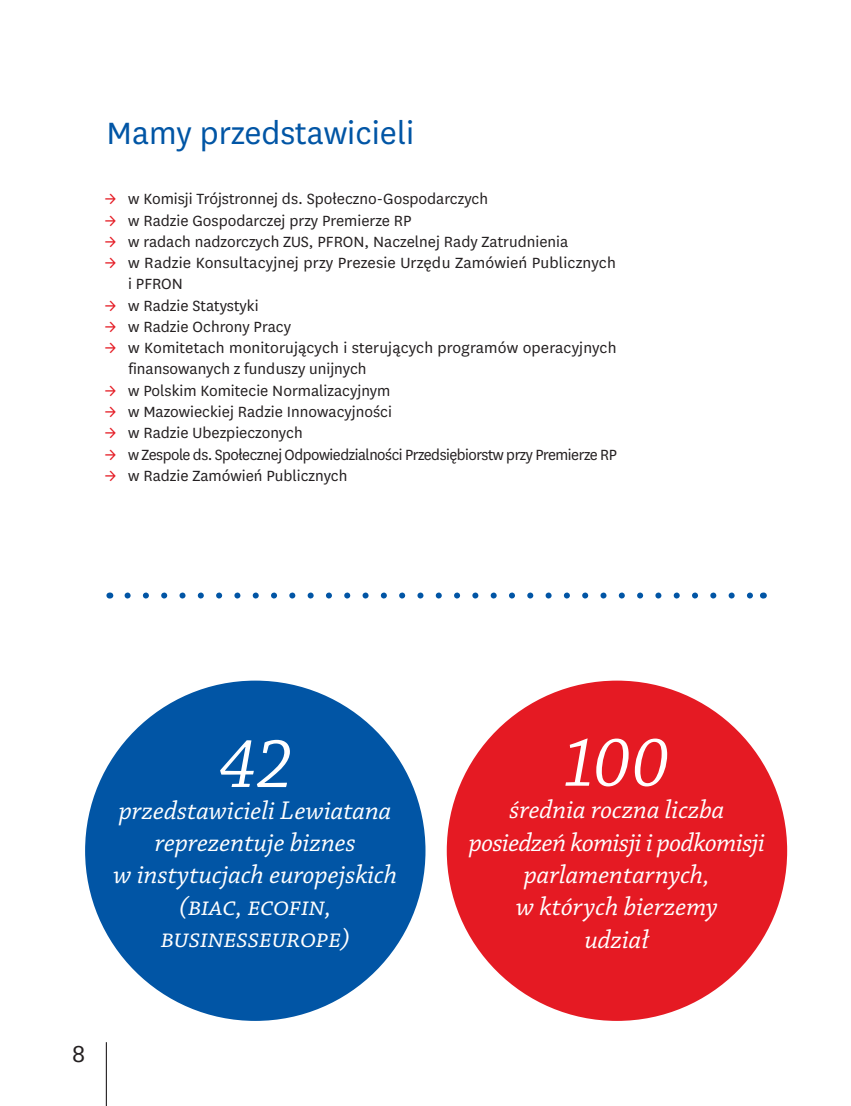
<style>
.page{position:relative;width:851px;height:1106px;background:#fff}
.page>*{position:absolute;margin:0;border:0;box-sizing:border-box;transform-origin:0 0}
.t1{font:italic 72px "Chaparral Pro";color:#fff}
.t2{font:36px "National";color:#0155a5}
.t3{font:italic 27px/32px "Chaparral Pro";color:#fff;text-align:center}
.t4{font:27px "National";color:#231f20}
.t5{font:17.25px/21.3px "National";color:#231f20}
.t6{font:17.25px "National";letter-spacing:-.025em;color:#231f20}
.s1{color:#e51a23}
</style>
<div class="page">
<div style="left:85px;top:680px;width:340px;height:340px;background:#0155a5;border-radius:50%"></div>
<div style="left:446px;top:680px;width:341px;height:340px;background:#e51a23;border-radius:50%"></div>
<svg style="left:127px;top:592px;width:626px;height:6px"></svg>
<hr style="left:106px;top:1042px;width:1px;height:64px;background:#231f20">
<p class="t2" style="left:106px;top:110px;width:309px">Mamy przedstawicieli</p>
<p class="t5" style="left:105px;top:188px;width:384px"><span class="s1">→</span> w Komisji Trójstronnej ds. Społeczno-Gospodarczych</p>
<p class="t5" style="left:105px;top:209px;width:308px"><span class="s1">→</span> w Radzie Gospodarczej przy Premierze RP</p>
<p class="t5" style="left:105px;top:230px;width:464px"><span class="s1">→</span> w radach nadzorczych ZUS, PFRON, Naczelnej Rady Zatrudnienia</p>
<p class="t5" style="left:128px;top:251px;width:489px;text-indent:-23px"><span class="s1">→</span> w Radzie Konsultacyjnej przy Prezesie Urzędu Zamówień Publicznych i PFRON</p>
<p class="t5" style="left:105px;top:294px;width:155px"><span class="s1">→</span> w Radzie Statystyki</p>
<p class="t5" style="left:105px;top:315px;width:187px"><span class="s1">→</span> w Radzie Ochrony Pracy</p>
<p class="t5" style="left:128px;top:336px;width:489px;text-indent:-23px"><span class="s1">→</span> w Komitetach monitorujących i sterujących programów operacyjnych finansowanych z funduszy unijnych</p>
<p class="t5" style="left:105px;top:379px;width:287px"><span class="s1">→</span> w Polskim Komitecie Normalizacyjnym</p>
<p class="t5" style="left:105px;top:400px;width:288px"><span class="s1">→</span> w Mazowieckiej Radzie Innowacyjności</p>
<p class="t5" style="left:105px;top:421px;width:199px"><span class="s1">→</span> w Radzie Ubezpieczonych</p>
<p class="t6" style="left:105px;top:443px;width:513px"><span class="s1">→</span> w Zespole ds. Społecznej Odpowiedzialności Przedsiębiorstw przy Premierze RP</p>
<p class="t5" style="left:105px;top:464px;width:244px"><span class="s1">→</span> w Radzie Zamówień Publicznych</p>
<p class="t1" style="left:219px;top:724px;width:75px">42</p>
<p class="t3" style="left:113px;top:795px;width:285px">przedstawicieli Lewiatana reprezentuje biznes<br>w instytucjach europejskich (biac, ecofin, businesseurope)</p>
<p class="t4" style="left:72px;top:1036px;width:15px">8</p>
<p class="t1" style="left:564px;top:723px;width:106px">100</p>
<p class="t3" style="left:469px;top:794px;width:297px;line-height:32.4px">średnia roczna liczba posiedzeń komisji i podkomisji parlamentarnych,<br>w których bierzemy<br>udział</p>
</div>
